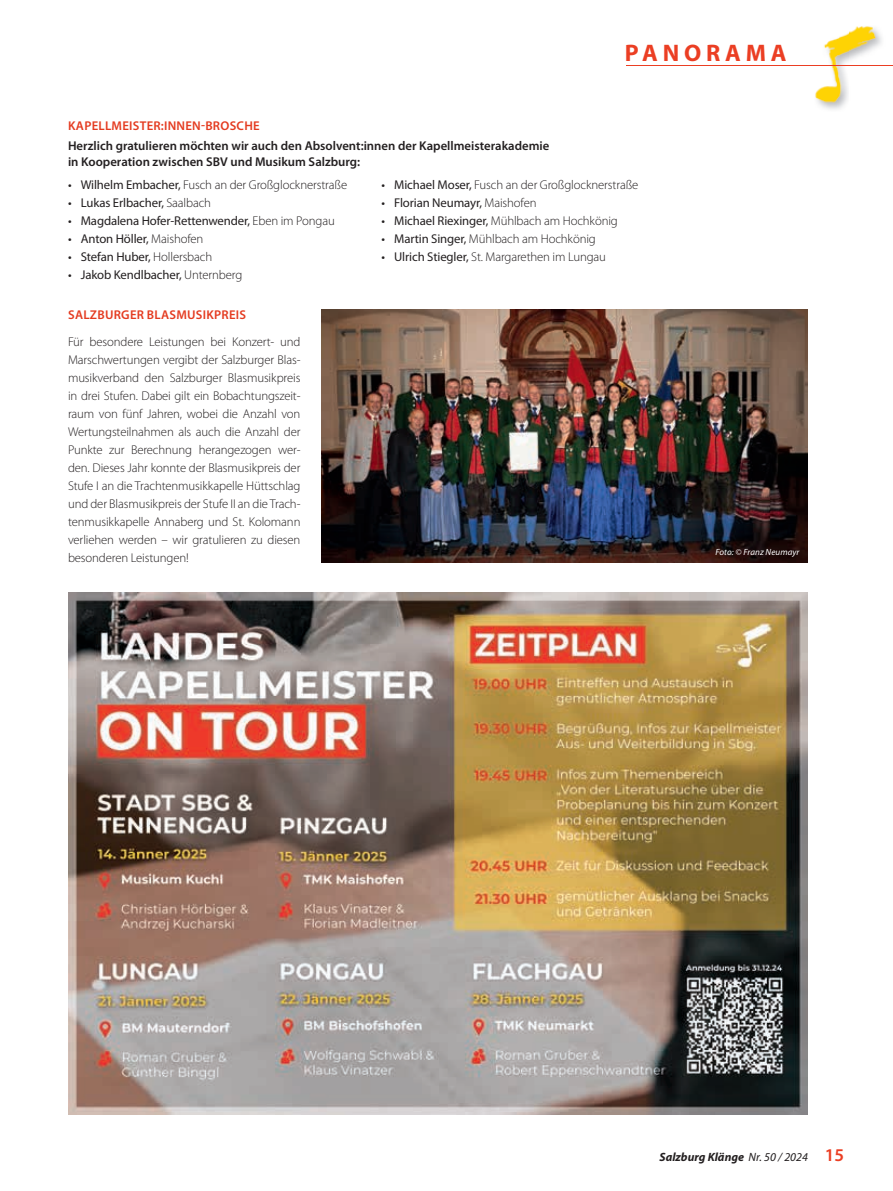
<style>
.page{position:relative;width:893px;height:1191px;background:#fff}
.page>*{position:absolute;margin:0;border:0;box-sizing:border-box;transform-origin:0 0}
.t1{font:700 24px "Myriad Pro";letter-spacing:.2em;color:#eb3e23}
.t2{font:300 12.75px/18px "Myriad Pro";letter-spacing:-.01em;color:#231f20;text-align:justify}
.t3{font:12.75px "Myriad Pro";letter-spacing:-.01em;color:#231f20}
.t4{font:600 12.75px/16.5px "Myriad Pro";color:#231f20}
.t5{font:600 12.75px "Myriad Pro";letter-spacing:.02em;color:#e43b20}
.t6{font:italic 700 12px "Myriad Pro";color:#231f20}
.t7{font:italic 9px "Myriad Pro";letter-spacing:.01em;color:#fff}
.s1{font-weight:400}
.s2{font-weight:300}
.s3{font-weight:600;font-style:normal;font-size:18px;color:#eb3e23}
</style>
<div class="page">
<img style="left:815px;top:26px;width:67px;height:84px">
<img style="left:322px;top:309px;width:486px;height:253px">
<img style="left:68px;top:593px;width:740px;height:521px">
<hr style="left:627px;top:65px;width:266px;height:1px;background:#eb3e23">
<h1 class="t1" style="left:625px;top:39px;width:163px">PANORAMA</h1>
<p class="t5" style="left:68px;top:119px;width:193px">KAPELLMEISTER:INNEN-BROSCHE</p>
<p class="t4" style="left:68px;top:137px;width:483px">Herzlich gratulieren möchten wir auch den Absolvent:innen der Kapellmeisterakademie in Kooperation zwischen SBV und Musikum Salzburg:</p>
<p class="t2" style="left:68px;top:176px;width:281px"><span class="s1">• Wilhelm Embacher,</span> Fusch an der Großglocknerstraße</p>
<p class="t3" style="left:68px;top:195px;width:145px">• Lukas Erlbacher, <span class="s2">Saalbach</span></p>
<p class="t3" style="left:68px;top:213px;width:268px">• Magdalena Hofer-Rettenwender, <span class="s2">Eben im Pongau</span></p>
<p class="t3" style="left:68px;top:231px;width:137px">• Anton Höller, <span class="s2">Maishofen</span></p>
<p class="t3" style="left:68px;top:249px;width:146px">• Stefan Huber, <span class="s2">Hollersbach</span></p>
<p class="t3" style="left:68px;top:267px;width:176px">• Jakob Kendlbacher, <span class="s2">Unternberg</span></p>
<p class="t2" style="left:381px;top:176px;width:258px"><span class="s1">• Michael Moser,</span> Fusch an der Großglocknerstraße</p>
<p class="t3" style="left:381px;top:195px;width:157px">• Florian Neumayr, <span class="s2">Maishofen</span></p>
<p class="t2" style="left:381px;top:212px;width:238px"><span class="s1">• Michael Riexinger,</span> Mühlbach am Hochkönig</p>
<p class="t2" style="left:381px;top:230px;width:216px"><span class="s1">• Martin Singer,</span> Mühlbach am Hochkönig</p>
<p class="t2" style="left:381px;top:248px;width:226px"><span class="s1">• Ulrich Stiegler,</span> St. Margarethen im Lungau</p>
<p class="t5" style="left:68px;top:308px;width:179px">SALZBURGER BLASMUSIKPREIS</p>
<p class="t2" style="left:68px;top:332px;width:234px">Für besondere Leistungen bei Konzert- und Marschwertungen vergibt der Salzburger Blas&shy;musikverband den Salzburger Blasmusikpreis in drei Stufen. Dabei gilt ein Bobachtungszeit&shy;raum von fünf Jahren, wobei die Anzahl von Wertungsteilnahmen als auch die Anzahl der Punkte zur Berechnung herangezogen wer&shy;den. Dieses Jahr konnte der Blasmusikpreis der Stufe I an die Trachtenmusikkapelle Hüttschlag und der Blasmusikpreis der Stufe II an die Trach&shy;tenmusikkapelle Annaberg und St. Kolomann verliehen werden – wir gratulieren zu diesen besonderen Leistungen!</p>
<p class="t7" style="left:715px;top:547px;width:86px">Foto: © Franz Neumayr</p>
<p class="t6" style="left:659px;top:1149px;width:186px">Salzburg Klänge <span class="s1">Nr. 50 / 2024</span> <span class="s3">15</span></p>
</div>
